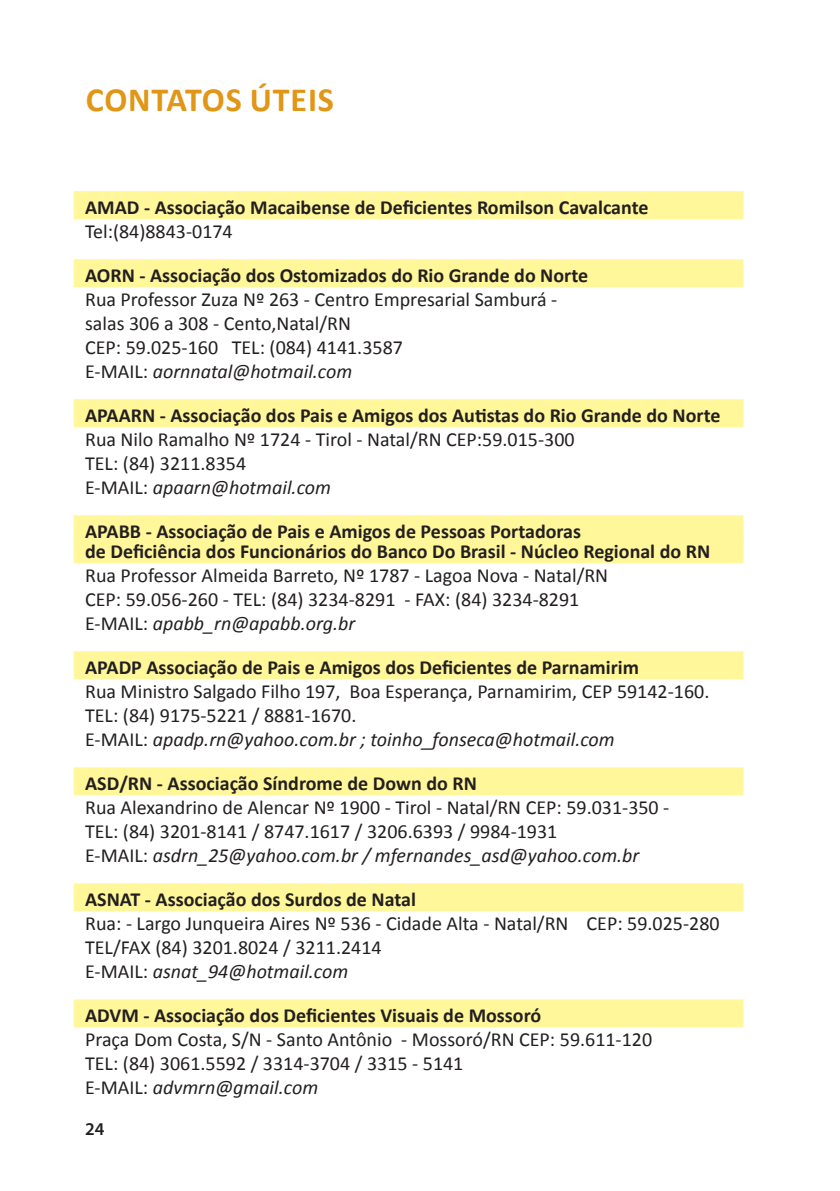
<style>
.page{position:relative;width:840px;height:1191px;background:#fff}
.page>*{position:absolute;margin:0;border:0;box-sizing:border-box;transform-origin:0 0}
.t1{font:700 34px "Calibri";color:#e29616}
.t2{font:20px/24px "Calibri";color:#231f20}
.t3{font:700 20px/20px "Calibri";color:#231f20}
.t4{font:600 18px "Myriad Pro";color:#231f20}
.s1{font-style:italic}
</style>
<div class="page">
<div style="left:74px;top:191px;width:669px;height:28px;background:#fff79a"></div>
<div style="left:74px;top:259px;width:669px;height:28px;background:#fff79a"></div>
<div style="left:74px;top:399px;width:669px;height:28px;background:#fff79a"></div>
<div style="left:74px;top:515px;width:669px;height:28px;background:#fff79a"></div>
<div style="left:74px;top:535px;width:669px;height:28px;background:#fff79a"></div>
<div style="left:74px;top:651px;width:669px;height:28px;background:#fff79a"></div>
<div style="left:74px;top:767px;width:669px;height:28px;background:#fff79a"></div>
<div style="left:74px;top:883px;width:669px;height:28px;background:#fff79a"></div>
<div style="left:74px;top:999px;width:669px;height:28px;background:#fff79a"></div>
<h1 class="t1" style="left:86px;top:78px;width:21px">contatos</h1>
<h1 class="t1" style="left:250px;top:78px;width:39px">úteis</h1>
<p class="t3" style="left:85px;top:197px;width:564px">AMAD - Associação Macaibense de Deficientes Romilson Cavalcante</p>
<p class="t2" style="left:85px;top:219px;width:149px">Tel:(84)8843-0174</p>
<p class="t3" style="left:85px;top:265px;width:504px">AORN - Associação dos Ostomizados do Rio Grande do Norte</p>
<p class="t2" style="left:85px;top:287px;width:473px">Rua Professor Zuza Nº 263 - Centro Empresarial Samburá - salas 306 a 308 - Cento,Natal/RN<br>CEP: 59.025-160 TEL: (084) 4141.3587<br>E-MAIL: <span class="s1">aornnatal@hotmail.com</span></p>
<p class="t3" style="left:85px;top:405px;width:636px">APAARN - Associação dos Pais e Amigos dos Autistas do Rio Grande do Norte</p>
<p class="t2" style="left:85px;top:427px;width:491px">Rua Nilo Ramalho Nº 1724 - Tirol - Natal/RN CEP:59.015-300<br>TEL: (84) 3211.8354<br>E-MAIL: <span class="s1">apaarn@hotmail.com</span></p>
<p class="t3" style="left:85px;top:521px;width:626px">APABB - Associação de Pais e Amigos de Pessoas Portadoras<br>de Deficiência dos Funcionários do Banco Do Brasil - Núcleo Regional do RN</p>
<p class="t2" style="left:85px;top:563px;width:524px">Rua Professor Almeida Barreto, Nº 1787 - Lagoa Nova - Natal/RN<br>CEP: 59.056-260 - TEL: (84) 3234-8291 - FAX: (84) 3234-8291<br>E-MAIL: <span class="s1">apabb_rn@apabb.org.br</span></p>
<p class="t3" style="left:85px;top:657px;width:555px">APADP Associação de Pais e Amigos dos Deficientes de Parnamirim</p>
<p class="t2" style="left:85px;top:679px;width:625px">Rua Ministro Salgado Filho 197, Boa Esperança, Parnamirim, CEP 59142-160.<br>TEL: (84) 9175-5221 / 8881-1670.<br>E-MAIL: <span class="s1">apadp.rn@yahoo.com.br ; toinho_fonseca@hotmail.com</span></p>
<p class="t3" style="left:85px;top:773px;width:393px">ASD/RN - Associação Síndrome de Down do RN</p>
<p class="t2" style="left:85px;top:795px;width:585px">Rua Alexandrino de Alencar Nº 1900 - Tirol - Natal/RN CEP: 59.031-350 -<br>TEL: (84) 3201-8141 / 8747.1617 / 3206.6393 / 9984-1931<br>E-MAIL: <span class="s1">asdrn_25@yahoo.com.br / mfernandes_asd@yahoo.com.br</span></p>
<p class="t3" style="left:85px;top:889px;width:332px">ASNAT - Associação dos Surdos de Natal</p>
<p class="t2" style="left:85px;top:911px;width:635px">Rua: - Largo Junqueira Aires Nº 536 - Cidade Alta - Natal/RN CEP: 59.025-280<br>TEL/FAX (84) 3201.8024 / 3211.2414<br>E-MAIL: <span class="s1">asnat_94@hotmail.com</span></p>
<p class="t3" style="left:85px;top:1005px;width:457px">ADVM - Associação dos Deficientes Visuais de Mossoró</p>
<p class="t2" style="left:85px;top:1027px;width:568px">Praça Dom Costa, S/N - Santo Antônio - Mossoró/RN CEP: 59.611-120<br>TEL: (84) 3061.5592 / 3314-3704 / 3315 - 5141<br>E-MAIL: <span class="s1">advmrn@gmail.com</span></p>
<p class="t4" style="left:85px;top:1117px;width:21px">24</p>
</div>
